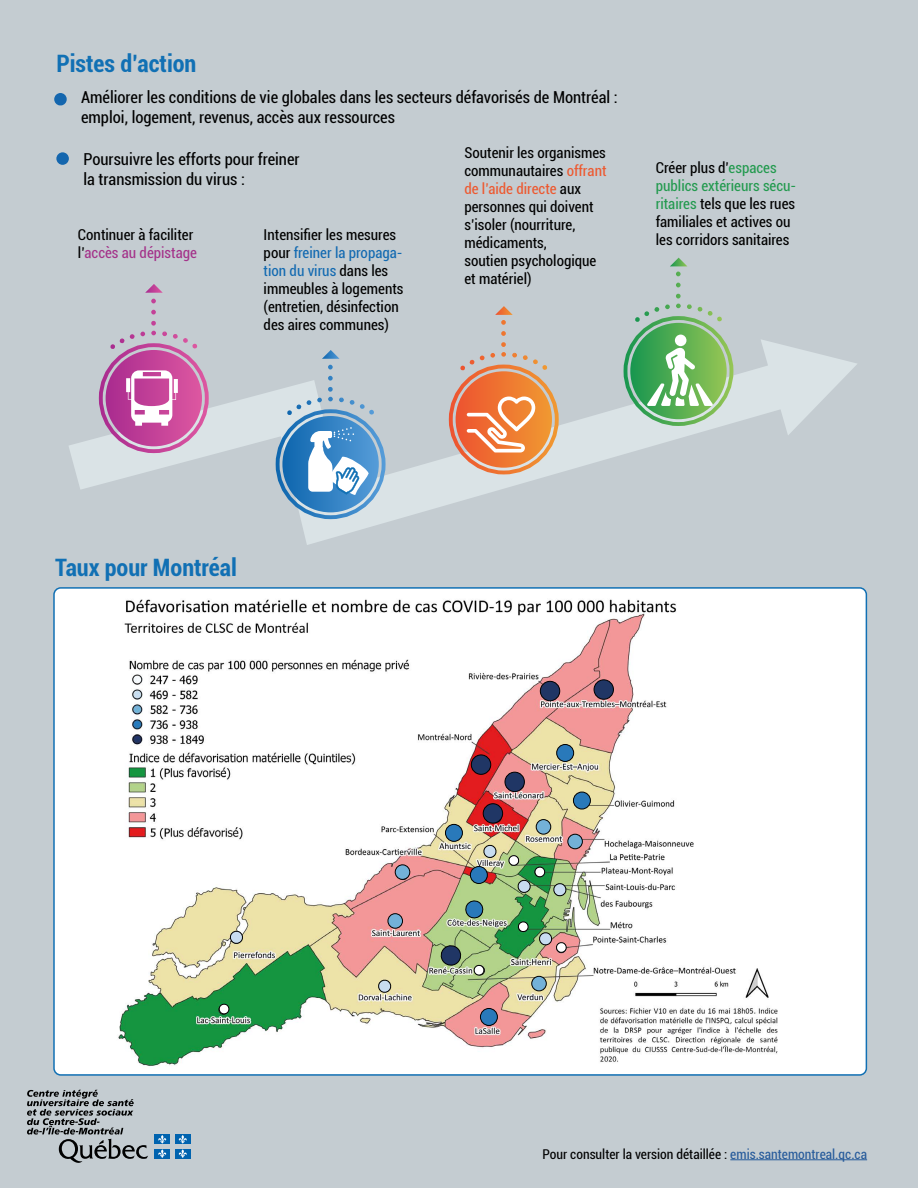
<style>
.page{position:relative;width:918px;height:1188px;background:#c4ccd1}
.page>*{position:absolute;margin:0;border:0;box-sizing:border-box;transform-origin:0 0}
.t1{font:700 condensed 24px "Roboto";color:#1170b4}
.t2{font:condensed 16.5px/19.8px "Roboto";color:#000}
.t3{font:condensed 15px/18px "Roboto";color:#000}
.t4{font:condensed 13.5px "Roboto";color:#000}
.s1{color:#a4338a}
.s2{color:#136ab1}
.s3{color:#ed5930}
.s4{color:#239a4f}
.s5{color:#275b9b}
</style>
<div class="page">
<svg style="left:27px;top:1090px;width:121px;height:73px"></svg>
<div style="left:154px;top:1134px;width:16px;height:10px;background:#0063af"></div>
<div style="left:175px;top:1134px;width:16px;height:10px;background:#0063af"></div>
<div style="left:154px;top:1149px;width:16px;height:9px;background:#0063af"></div>
<svg style="left:158px;top:1135px;width:8px;height:23px"></svg>
<div style="left:175px;top:1149px;width:16px;height:9px;background:#0063af"></div>
<svg style="left:179px;top:1135px;width:8px;height:23px"></svg>
<svg style="left:54px;top:93px;width:13px;height:12px"></svg>
<svg style="left:69px;top:339px;width:788px;height:206px"></svg>
<svg style="left:630px;top:323px;width:97px;height:96px;background:#56ad54"></svg>
<svg style="left:635px;top:272px;width:87px;height:50px"></svg>
<svg style="left:670px;top:258px;width:17px;height:8px"></svg>
<div style="left:624px;top:316px;width:109px;height:110px;border:4px solid #fff;border-radius:50%"></div>
<svg style="left:282px;top:416px;width:97px;height:96px;background:#2d7cbf"></svg>
<svg style="left:287px;top:365px;width:87px;height:50px"></svg>
<svg style="left:322px;top:350px;width:18px;height:9px"></svg>
<div style="left:276px;top:409px;width:110px;height:110px;border:4px solid #fff;border-radius:50%"></div>
<svg style="left:456px;top:371px;width:96px;height:97px;background:#ed7a33"></svg>
<svg style="left:460px;top:306px;width:87px;height:65px"></svg>
<div style="left:449px;top:365px;width:110px;height:109px;border:4px solid #fff;border-radius:50%"></div>
<div style="left:106px;top:350px;width:96px;height:96px;background:linear-gradient(to right,#a92b8f,#dc58a1);border-radius:48px"></div>
<svg style="left:110px;top:299px;width:88px;height:50px"></svg>
<svg style="left:145px;top:284px;width:18px;height:9px"></svg>
<div style="left:99px;top:343px;width:110px;height:110px;border:4px solid #fff;border-radius:50%"></div>
<svg style="left:56px;top:152px;width:13px;height:13px"></svg>
<svg style="left:126px;top:370px;width:52px;height:56px;background:#db8ec1"></svg>
<svg style="left:308px;top:427px;width:61px;height:68px;background:#96bfe1"></svg>
<svg style="left:467px;top:397px;width:68px;height:56px;background:#f29867"></svg>
<div style="left:675px;top:335px;width:12px;height:11px;background:#fff;border-radius:50%"></div>
<svg style="left:647px;top:348px;width:66px;height:58px;background:#8ec889"></svg>
<div style="left:54px;top:588px;width:812px;height:487px;background:#fff;border-radius:7px"></div>
<img style="left:118px;top:599px;width:660px;height:467px">
<svg style="left:219px;top:1004px;width:11px;height:11px"></svg>
<svg style="left:473px;top:965px;width:12px;height:11px"></svg>
<svg style="left:518px;top:921px;width:11px;height:11px"></svg>
<svg style="left:230px;top:930px;width:13px;height:14px"></svg>
<svg style="left:378px;top:979px;width:14px;height:14px"></svg>
<svg style="left:508px;top:855px;width:37px;height:38px"></svg>
<svg style="left:553px;top:883px;width:14px;height:14px"></svg>
<svg style="left:483px;top:845px;width:14px;height:13px"></svg>
<svg style="left:539px;top:932px;width:28px;height:21px"></svg>
<div style="left:395px;top:864px;width:15px;height:16px;background:#73b1d8;border-radius:50%"></div>
<div style="left:395px;top:864px;width:15px;height:16px;border:1px solid #000;border-radius:50%"></div>
<div style="left:388px;top:914px;width:15px;height:14px;background:#73b1d8;border-radius:50%"></div>
<div style="left:388px;top:913px;width:15px;height:15px;border:1px solid #000;border-radius:50%"></div>
<div style="left:532px;top:976px;width:14px;height:15px;background:#73b1d8;border-radius:50%"></div>
<div style="left:532px;top:976px;width:14px;height:15px;border:1px solid #000;border-radius:50%"></div>
<div style="left:568px;top:834px;width:14px;height:15px;background:#73b1d8;border-radius:50%"></div>
<div style="left:568px;top:834px;width:15px;height:15px;border:1px solid #000;border-radius:50%"></div>
<div style="left:536px;top:820px;width:15px;height:14px;background:#73b1d8;border-radius:50%"></div>
<div style="left:536px;top:819px;width:15px;height:15px;border:1px solid #000;border-radius:50%"></div>
<div style="left:557px;top:744px;width:17px;height:17px;background:#2979ba;border-radius:50%"></div>
<div style="left:556px;top:744px;width:18px;height:18px;border:1px solid #000;border-radius:50%"></div>
<div style="left:573px;top:792px;width:17px;height:17px;background:#2979ba;border-radius:50%"></div>
<div style="left:573px;top:792px;width:18px;height:17px;border:1px solid #000;border-radius:50%"></div>
<div style="left:445px;top:824px;width:17px;height:17px;background:#2979ba;border-radius:50%"></div>
<div style="left:445px;top:824px;width:18px;height:18px;border:1px solid #000;border-radius:50%"></div>
<div style="left:470px;top:867px;width:17px;height:16px;background:#2979ba;border-radius:50%"></div>
<div style="left:470px;top:866px;width:18px;height:18px;border:1px solid #000;border-radius:50%"></div>
<svg style="left:465px;top:900px;width:19px;height:19px"></svg>
<div style="left:480px;top:1008px;width:17px;height:17px;background:#2979ba;border-radius:50%"></div>
<div style="left:480px;top:1008px;width:18px;height:18px;border:1px solid #000;border-radius:50%"></div>
<div style="left:540px;top:681px;width:20px;height:20px;background:#203665;border-radius:50%"></div>
<div style="left:540px;top:681px;width:20px;height:20px;border:1px solid #000;border-radius:50%"></div>
<div style="left:594px;top:680px;width:19px;height:19px;background:#203665;border-radius:50%"></div>
<div style="left:594px;top:680px;width:20px;height:19px;border:1px solid #000;border-radius:50%"></div>
<div style="left:505px;top:772px;width:19px;height:20px;background:#203665;border-radius:50%"></div>
<div style="left:505px;top:772px;width:20px;height:20px;border:1px solid #000;border-radius:50%"></div>
<div style="left:483px;top:804px;width:20px;height:19px;background:#203665;border-radius:50%"></div>
<div style="left:483px;top:804px;width:20px;height:19px;border:1px solid #000;border-radius:50%"></div>
<div style="left:471px;top:755px;width:20px;height:19px;background:#203665;border-radius:50%"></div>
<div style="left:471px;top:755px;width:20px;height:20px;border:1px solid #000;border-radius:50%"></div>
<svg style="left:440px;top:945px;width:22px;height:22px"></svg>
<hr style="left:730px;top:1159px;width:137px;height:1px;background:#275b9b">
<h1 class="t1" style="left:56px;top:47px;width:142px">Pistes d’action</h1>
<p class="t2" style="left:81px;top:87px;width:538px">Améliorer les conditions de vie globales dans les secteurs défavorisés de Montréal : emploi, logement, revenus, accès aux ressources</p>
<p class="t2" style="left:83px;top:148px;width:218px">Poursuivre les efforts pour freiner la transmission du virus :</p>
<p class="t3" style="left:78px;top:225px;width:121px">Continuer à faciliter l’<span class="s1">accès au dépistage</span></p>
<p class="t3" style="left:264px;top:225px;width:141px">Intensifier les mesures pour <span class="s2">freiner la propaga&shy;tion du virus</span> dans les immeubles à logements (entretien, désinfection des aires communes)</p>
<p class="t3" style="left:464px;top:143px;width:144px">Soutenir les organismes communautaires <span class="s3">offrant de l’aide directe</span> aux personnes qui doivent s’isoler (nourriture, médicaments,<br>soutien psychologique et matériel)</p>
<p class="t3" style="left:656px;top:158px;width:142px">Créer plus d’<span class="s4">espaces publics extérieurs sécu&shy;ritaires</span> tels que les rues familiales et actives ou les corridors sanitaires</p>
<h1 class="t1" style="left:55px;top:551px;width:183px">Taux pour Montréal</h1>
<p class="t4" style="left:543px;top:1145px;width:326px">Pour consulter la version détaillée : <span class="s5">emis.santemontreal.qc.ca</span></p>
</div>
